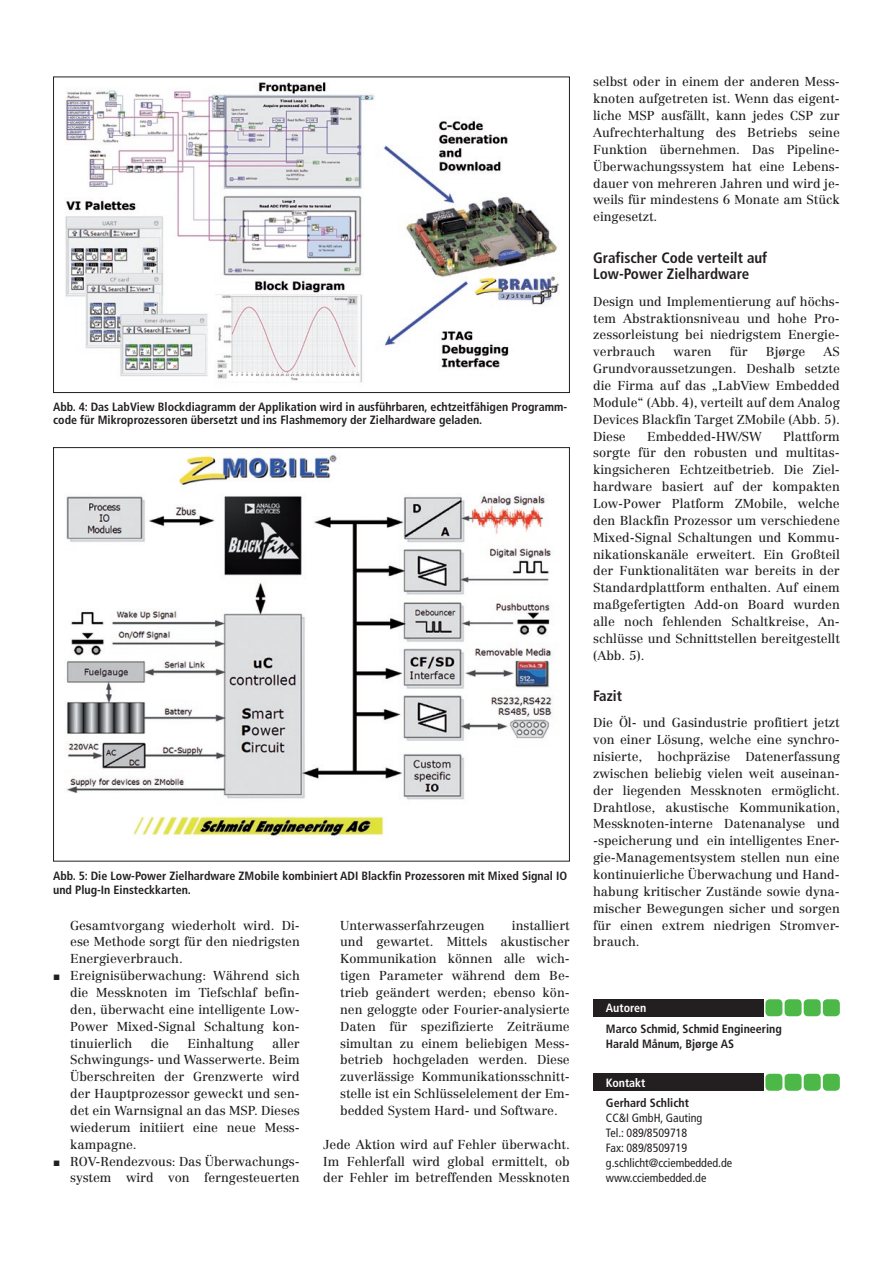
<style>
.page{position:relative;width:893px;height:1263px;background:#fff}
.page>*{position:absolute;margin:0;border:0;box-sizing:border-box;transform-origin:0 0}
._50_Texthead_1{font:700 condensed 15px/16.5px "Frutiger";color:#231f20}
._31_Fließtext_Erster{font:12.75px/16.8px "Centennial";color:#231f20;text-align:justify}
._31_Fließtext_Aufzäh{font:12.75px/16.8px "Centennial";color:#231f20}
._90_Bildlegende{font:700 condensed 12px/13.5px "Frutiger";color:#231f20}
._80_Adressen_mager{font:condensed 12px "Frutiger";color:#231f20}
._81_Adressen_fett{font:700 condensed 12px "Frutiger";color:#231f20}
._81_Adressen_fett-2{font:700 condensed 12px "Frutiger";color:#fff}
</style>
<div class="page">
<img style="left:65px;top:82px;width:495px;height:301px">
<div style="left:53px;top:77px;width:517px;height:316px;border:1px solid #231f20"></div>
<img style="left:66px;top:454px;width:486px;height:382px">
<div style="left:593px;top:1074px;width:170px;height:17px;background:#231f20"></div>
<div style="left:765px;top:1074px;width:17px;height:17px;background:#4cb848;border-radius:4px"></div>
<div style="left:785px;top:1074px;width:17px;height:17px;background:#4cb848;border-radius:4px"></div>
<div style="left:804px;top:1074px;width:17px;height:17px;background:#4cb848;border-radius:4px"></div>
<div style="left:823px;top:1074px;width:17px;height:17px;background:#4cb848;border-radius:4px"></div>
<div style="left:593px;top:999px;width:170px;height:17px;background:#231f20"></div>
<div style="left:765px;top:999px;width:17px;height:17px;background:#4cb848;border-radius:4px"></div>
<div style="left:785px;top:999px;width:17px;height:17px;background:#4cb848;border-radius:4px"></div>
<div style="left:804px;top:999px;width:17px;height:17px;background:#4cb848;border-radius:4px"></div>
<div style="left:823px;top:999px;width:17px;height:17px;background:#4cb848;border-radius:4px"></div>
<p class="_90_Bildlegende" style="left:53px;top:400px;width:515px">Abb. 4: Das LabView Blockdiagramm der Applikation wird in ausführbaren, echtzeitfähigen Programm&shy;code für Mikroprozessoren übersetzt und ins Flashmemory der Zielhardware geladen.</p>
<p class="_90_Bildlegende" style="left:53px;top:869px;width:515px">Abb. 5: Die Low-Power Zielhardware ZMobile kombiniert ADI Blackfin Prozessoren mit Mixed Signal IO und Plug-In Einsteckkarten.</p>
<p class="_31_Fließtext_Aufzäh" style="left:70px;top:916px;width:231px;text-align:justify">Gesamtvorgang wiederholt wird. Di&shy;ese Methode sorgt für den niedrigsten Energieverbrauch.</p>
<p class="_31_Fließtext_Aufzäh" style="left:70px;top:967px;width:231px">Ereignisüberwachung: Während sich die Messknoten im Tiefschlaf befin&shy;den, überwacht eine intelligente Low-<br>Power Mixed-Signal Schaltung kon&shy;tinuierlich</p>
<p class="_31_Fließtext_Aufzäh" style="left:70px;top:1035px;width:231px;text-align:justify;text-indent:202px">aller Schwingungs- und Wasserwerte. Beim Überschreiten der Grenzwerte wird der Hauptprozessor geweckt und sen&shy;det ein Warnsignal an das MSP. Dieses wiederum initiiert eine neue Mess&shy;kampagne.</p>
<p class="_31_Fließtext_Aufzäh" style="left:70px;top:1153px;width:231px">ROV-Rendezvous: Das Überwachungs&shy;system wird von ferngesteuerten</p>
<p class="_31_Fließtext_Aufzäh" style="left:151px;top:1035px;width:20px">die</p>
<p class="_31_Fließtext_Aufzäh" style="left:187px;top:1035px;width:68px">Einhaltung</p>
<p class="_31_Fließtext_Aufzäh" style="left:340px;top:916px;width:146px">Unterwasserfahrzeugen</p>
<p class="_31_Fließtext_Aufzäh" style="left:340px;top:916px;width:231px;text-indent:172px">installiert und gewartet. Mittels akustischer Kommunikation können alle wich&shy;tigen Parameter während dem Be&shy;trieb geändert werden; ebenso kön&shy;nen geloggte oder Fourier-analysierte Daten für spezifizierte Zeiträume simultan zu einem beliebigen Mess&shy;betrieb hochgeladen werden. Diese zuverlässige Kommunikationsschnitt&shy;stelle ist ein Schlüsselelement der Em&shy;bedded System Hard- und Software.</p>
<p class="_31_Fließtext_Erster" style="left:323px;top:1136px;width:248px">Jede Aktion wird auf Fehler überwacht.<br>Im Fehlerfall wird global ermittelt, ob der Fehler im betreffenden Messknoten</p>
<p class="_31_Fließtext_Erster" style="left:593px;top:73px;width:248px">selbst oder in einem der anderen Mess&shy;knoten aufgetreten ist. Wenn das eigent&shy;liche MSP ausfällt, kann jedes CSP zur Aufrechterhaltung des Betriebs seine Funktion übernehmen. Das Pipeline-Überwachungssystem hat eine Lebens&shy;dauer von mehreren Jahren und wird je&shy;weils für mindestens 6 Monate am Stück eingesetzt.</p>
<p class="_50_Texthead_1" style="left:593px;top:249px;width:176px">Grafischer Code verteilt auf<br>Low-Power Zielhardware</p>
<p class="_31_Fließtext_Erster" style="left:593px;top:293px;width:248px">Design und Implementierung auf höchs&shy;tem Abstraktionsniveau und hohe Pro&shy;zessorleistung bei niedrigstem Energie&shy;verbrauch</p>
<p class="_31_Fließtext_Erster" style="left:673px;top:343px;width:40px">waren</p>
<p class="_31_Fließtext_Erster" style="left:730px;top:343px;width:19px">für</p>
<p class="_31_Fließtext_Erster" style="left:766px;top:343px;width:41px">Bjørge</p>
<p class="_31_Fließtext_Erster" style="left:593px;top:343px;width:248px;text-indent:230px">AS Grundvoraussetzungen. Deshalb setzte die Firma auf das „LabView Embedded Module“ (Abb. 4), verteilt auf dem Analog Devices Blackfin Target ZMobile (Abb. 5).<br>Diese</p>
<p class="_31_Fließtext_Erster" style="left:593px;top:428px;width:248px;text-indent:190px">Plattform sorgte für den robusten und multitas&shy;kingsicheren Echtzeitbetrieb. Die Ziel&shy;hardware basiert auf der kompakten Low-Power Platform ZMobile, welche den Blackfin Prozessor um verschiedene Mixed-Signal Schaltungen und Kommu&shy;nikationskanäle erweitert. Ein Großteil der Funktionalitäten war bereits in der Standardplattform enthalten. Auf einem maßgefertigten Add-on Board wurden alle noch fehlenden Schaltkreise, An&shy;schlüsse und Schnittstellen bereitgestellt (Abb. 5).</p>
<p class="_50_Texthead_1" style="left:593px;top:688px;width:30px">Fazit</p>
<p class="_31_Fließtext_Erster" style="left:593px;top:714px;width:248px">Die Öl- und Gasindustrie profitiert jetzt von einer Lösung, welche eine synchro&shy;nisierte, hochpräzise Datenerfassung zwischen beliebig vielen weit auseinan&shy;der liegenden Messknoten ermöglicht.<br>Drahtlose, akustische Kommunikation, Messknoten-interne Datenanalyse und ‑speicherung und ein intelligentes Ener&shy;gie-Managementsystem stellen nun eine kontinuierliche Überwachung und Hand&shy;habung kritischer Zustände sowie dyna&shy;mischer Bewegungen sicher und sorgen für einen extrem niedrigen Stromver&shy;brauch.</p>
<p class="_31_Fließtext_Erster" style="left:647px;top:428px;width:116px">Embedded-HW/SW</p>
<p class="_81_Adressen_fett-2" style="left:606px;top:1001px;width:42px">Autoren</p>
<p class="_81_Adressen_fett" style="left:606px;top:1021px;width:177px">Marco Schmid, Schmid Engineering</p>
<p class="_81_Adressen_fett" style="left:606px;top:1036px;width:130px">Harald Månum, Bjørge AS</p>
<p class="_81_Adressen_fett-2" style="left:606px;top:1075px;width:41px">Kontakt</p>
<p class="_81_Adressen_fett" style="left:606px;top:1096px;width:85px">Gerhard Schlicht</p>
<p class="_80_Adressen_mager" style="left:606px;top:1111px;width:98px">CC&amp;I GmbH, Gauting</p>
<p class="_80_Adressen_mager" style="left:606px;top:1126px;width:83px">Tel.: 089/8509718</p>
<p class="_80_Adressen_mager" style="left:606px;top:1141px;width:83px">Fax: 089/8509719</p>
<p class="_80_Adressen_mager" style="left:606px;top:1156px;width:128px">g.schlicht@cciembedded.de</p>
<p class="_80_Adressen_mager" style="left:606px;top:1171px;width:102px">www.cciembedded.de</p>
</div>
